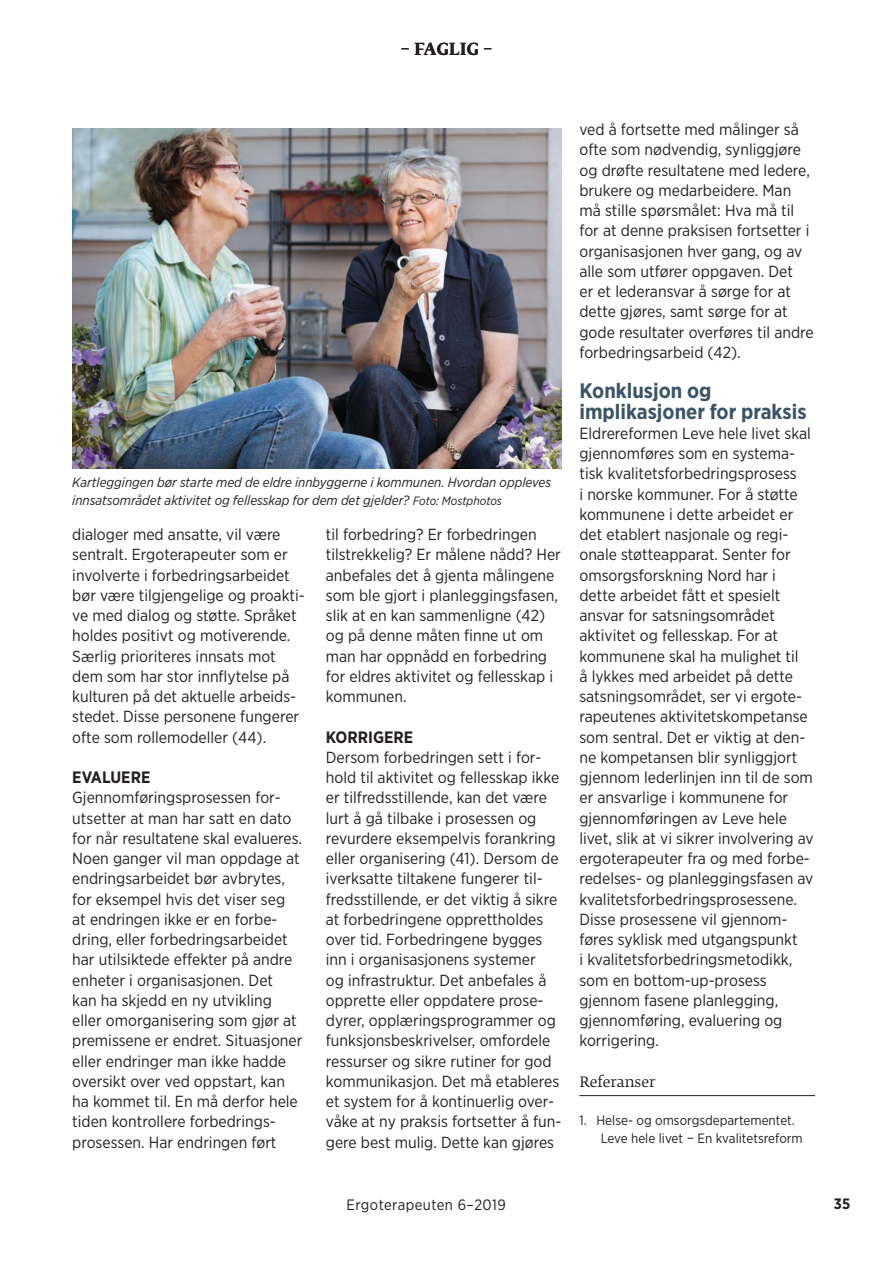
<style>
.page{position:relative;width:893px;height:1263px;background:#fff}
.page>*{position:absolute;margin:0;border:0;box-sizing:border-box;transform-origin:0 0}
.t1{font:700 21px/20.2px "Gotham Narrow";color:#3b5566}
.t2{font:700 16.5px "Gotham Narrow";color:#231f20}
.t3{font:700 16.5px "Fedra Serif B Std";letter-spacing:.015em;color:#231f20}
.t4{font:16.05px/20.2px "Gotham Narrow";color:#231f20}
.t5{font:15px "Gotham Narrow";letter-spacing:.03em;color:#231f20}
.t6{font:700 15px "Gotham Narrow";color:#231f20}
.t7{font:14.25px "Fedra Serif B Std";color:#231f20}
.t8{font:italic 13.5px/18px "Gotham Narrow";color:#231f20}
.t9{font:13.5px/18px "Gotham Narrow";color:#231f20}
.s1{font-size:12px}
</style>
<div class="page">
<hr style="left:579px;top:1095px;width:236px;height:1px;background:#231f20">
<img style="left:72px;top:128px;width:489px;height:340px">
<p class="t3" style="left:400px;top:38px;width:93px">– FAGLIG –</p>
<p class="t8" style="left:72px;top:473px;width:480px">Kartleggingen bør starte med de eldre innbyggerne i kommunen. Hvordan oppleves innsatsområdet aktivitet og fellesskap for dem det gjelder? <span class="s1">Foto: Mostphotos</span></p>
<p class="t4" style="left:72px;top:524px;width:234px">dialoger med ansatte, vil være sentralt. Ergoterapeuter som er involverte i forbedringsarbeidet bør være tilgjengelige og proakti&shy;ve med dialog og støtte. Språket holdes positivt og motiverende.<br>Særlig prioriteres innsats mot dem som har stor innflytelse på kulturen på det aktuelle arbeids&shy;stedet. Disse personene fungerer ofte som rollemodeller (44).</p>
<p class="t2" style="left:72px;top:767px;width:80px">EVALUERE</p>
<p class="t4" style="left:72px;top:787px;width:232px">Gjennomføringsprosessen for&shy;utsetter at man har satt en dato for når resultatene skal evalueres.<br>Noen ganger vil man oppdage at endringsarbeidet bør avbrytes, for eksempel hvis det viser seg at endringen ikke er en forbe&shy;dring, eller forbedringsarbeidet har utilsiktede effekter på andre enheter i organisasjonen. Det<br>kan ha skjedd en ny utvikling eller omorganisering som gjør at premissene er endret. Situasjoner eller endringer man ikke hadde oversikt over ved oppstart, kan ha kommet til. En må derfor hele tiden kontrollere forbedrings&shy;prosessen. Har endringen ført</p>
<p class="t4" style="left:326px;top:524px;width:236px">til forbedring? Er forbedringen tilstrekkelig? Er målene nådd? Her anbefales det å gjenta målingene som ble gjort i planleggingsfasen, slik at en kan sammenligne (42) og på denne måten finne ut om man har oppnådd en forbedring for eldres aktivitet og fellesskap i kommunen.</p>
<p class="t2" style="left:326px;top:726px;width:89px">KORRIGERE</p>
<p class="t4" style="left:326px;top:747px;width:237px">Dersom forbedringen sett i for&shy;hold til aktivitet og fellesskap ikke er tilfredsstillende, kan det være lurt å gå tilbake i prosessen og revurdere eksempelvis forankring eller organisering (41). Dersom de iverksatte tiltakene fungerer til&shy;fredsstillende, er det viktig å sikre at forbedringene opprettholdes over tid. Forbedringene bygges inn i organisasjonens systemer<br>og infrastruktur. Det anbefales å opprette eller oppdatere prose&shy;dyrer, opplæringsprogrammer og funksjonsbeskrivelser, omfordele ressurser og sikre rutiner for god kommunikasjon. Det må etableres et system for å kontinuerlig over&shy;våke at ny praksis fortsetter å fun&shy;gere best mulig. Dette kan gjøres</p>
<p class="t4" style="left:579px;top:119px;width:236px">ved å fortsette med målinger så ofte som nødvendig, synliggjøre og drøfte resultatene med ledere, brukere og medarbeidere. Man må stille spørsmålet: Hva må til for at denne praksisen fortsetter i organisasjonen hver gang, og av alle som utfører oppgaven. Det<br>er et lederansvar å sørge for at dette gjøres, samt sørge for at gode resultater overføres til andre forbedringsarbeid (42).</p>
<h1 class="t1" style="left:579px;top:381px;width:229px">Konklusjon og implikasjoner for praksis</h1>
<p class="t4" style="left:579px;top:423px;width:236px">Eldrereformen Leve hele livet skal gjennomføres som en systema&shy;tisk kvalitetsforbedringsprosess<br>i norske kommuner. For å støtte kommunene i dette arbeidet er det etablert nasjonale og regi&shy;onale støtteapparat. Senter for omsorgsforskning Nord har i dette arbeidet fått et spesielt ansvar for satsningsområdet aktivitet og fellesskap. For at kommunene skal ha mulighet til<br>å lykkes med arbeidet på dette satsningsområdet, ser vi ergote&shy;rapeutenes aktivitetskompetanse som sentral. Det er viktig at den&shy;ne kompetansen blir synliggjort gjennom lederlinjen inn til de som er ansvarlige i kommunene for gjennomføringen av Leve hele livet, slik at vi sikrer involvering av ergoterapeuter fra og med forbe&shy;redelses- og planleggingsfasen av kvalitetsforbedringsprosessene.<br>Disse prosessene vil gjennom&shy;føres syklisk med utgangspunkt<br>i kvalitetsforbedringsmetodikk, som en bottom-up-prosess gjennom fasene planlegging, gjennomføring, evaluering og korrigering.</p>
<p class="t7" style="left:579px;top:1072px;width:77px">Referanser</p>
<p class="t9" style="left:601px;top:1111px;width:204px;text-indent:-21px">1. Helse- og omsorgsdepartementet.<br>Leve hele livet − En kvalitetsreform</p>
<p class="t5" style="left:347px;top:1196px;width:161px">Ergoterapeuten 6–2019</p>
<p class="t6" style="left:834px;top:1194px;width:18px">35</p>
</div>
